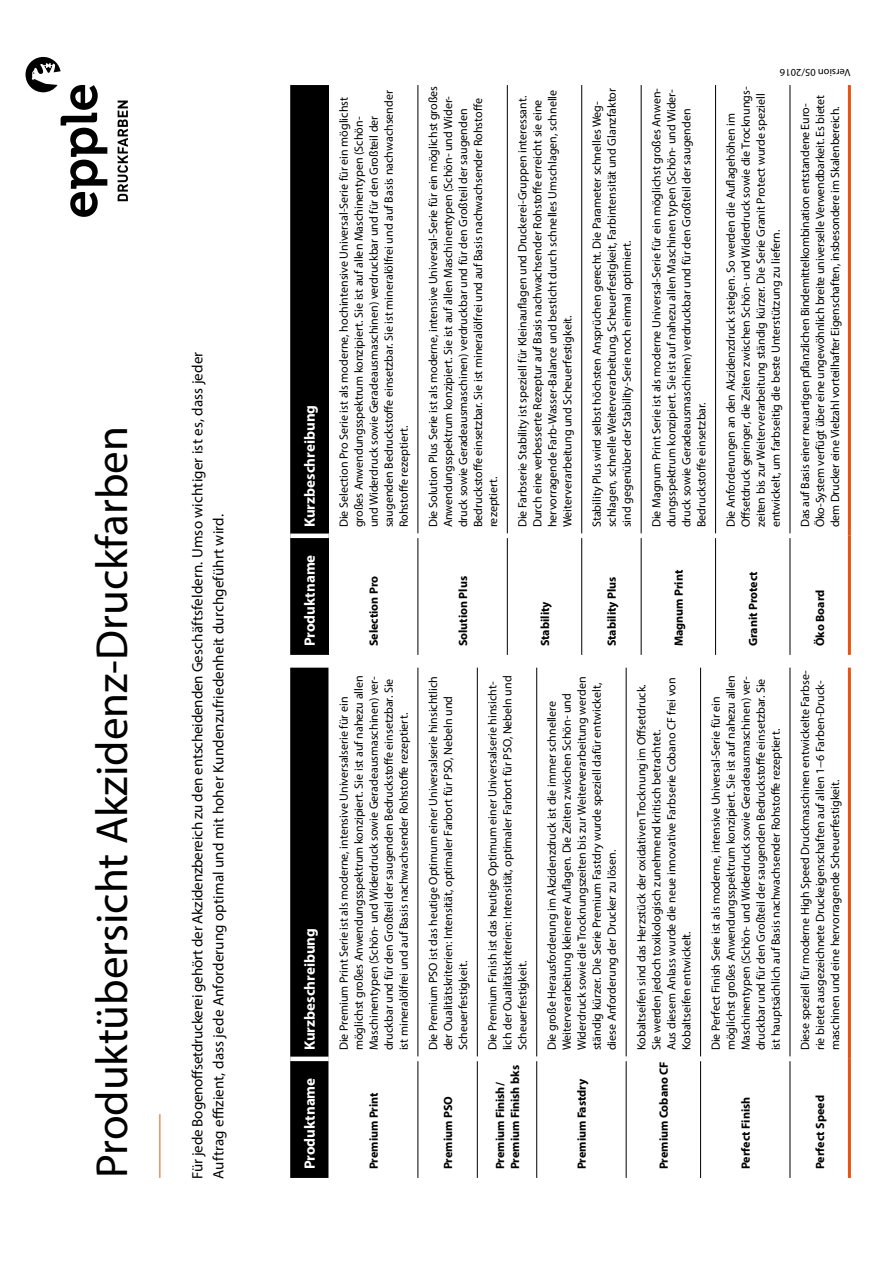
<style>
.page{position:relative;width:893px;height:1263px;background:#fff}
.page>*{position:absolute;margin:0;border:0;box-sizing:border-box;transform-origin:0 0}
.t1{font:45px "Myriad Pro";color:#000}
.t2{font:15px/21px "Myriad Pro";letter-spacing:.01em;color:#000}
.t3{font:700 15px "Myriad Pro";color:#fff}
.t4{font:12px/15px "Myriad Pro";color:#000}
.t5{font:700 12px/15px "Myriad Pro";color:#000}
.t6{font:10.5px "Myriad Pro";color:#000}
</style>
<div class="page">
<hr style="left:159px;top:1114px;width:1px;height:64px;background:#e9530e">
<div style="left:290px;top:668px;width:38px;height:510px;background:#000"></div>
<hr style="left:417px;top:1061px;width:1px;height:117px;background:#000">
<hr style="left:417px;top:668px;width:1px;height:388px;background:#000">
<hr style="left:477px;top:1061px;width:1px;height:117px;background:#000">
<hr style="left:477px;top:668px;width:1px;height:388px;background:#000">
<hr style="left:536px;top:1061px;width:1px;height:117px;background:#000">
<hr style="left:536px;top:668px;width:1px;height:388px;background:#000">
<hr style="left:789px;top:668px;width:1px;height:388px;background:#000">
<hr style="left:789px;top:1061px;width:1px;height:117px;background:#000">
<hr style="left:626px;top:1061px;width:1px;height:117px;background:#000">
<hr style="left:626px;top:668px;width:1px;height:388px;background:#000">
<hr style="left:700px;top:1061px;width:1px;height:117px;background:#000">
<hr style="left:700px;top:668px;width:1px;height:388px;background:#000">
<div style="left:290px;top:1056px;width:38px;height:5px;background:#fff"></div>
<hr style="left:848px;top:1059px;width:3px;height:119px;background:#e9530e">
<hr style="left:848px;top:668px;width:3px;height:391px;background:#e9530e">
<div style="left:290px;top:85px;width:38px;height:570px;background:#000"></div>
<hr style="left:328px;top:85px;width:1px;height:448px;background:#000">
<hr style="left:417px;top:85px;width:1px;height:448px;background:#000">
<hr style="left:789px;top:85px;width:1px;height:448px;background:#000">
<hr style="left:328px;top:538px;width:1px;height:117px;background:#000">
<hr style="left:417px;top:538px;width:1px;height:117px;background:#000">
<hr style="left:507px;top:538px;width:1px;height:117px;background:#000">
<hr style="left:581px;top:538px;width:1px;height:117px;background:#000">
<hr style="left:789px;top:538px;width:1px;height:117px;background:#000">
<hr style="left:507px;top:85px;width:1px;height:448px;background:#000">
<hr style="left:581px;top:85px;width:1px;height:448px;background:#000">
<div style="left:290px;top:533px;width:38px;height:5px;background:#fff"></div>
<hr style="left:641px;top:538px;width:1px;height:117px;background:#000">
<hr style="left:641px;top:85px;width:1px;height:448px;background:#000">
<hr style="left:715px;top:538px;width:1px;height:117px;background:#000">
<hr style="left:715px;top:85px;width:1px;height:448px;background:#000">
<hr style="left:848px;top:536px;width:3px;height:119px;background:#e9530e">
<hr style="left:848px;top:85px;width:3px;height:451px;background:#e9530e">
<svg style="left:118px;top:101px;width:10px;height:100px"></svg>
<svg style="left:26px;top:57px;width:81px;height:160px"></svg>
<h1 class="t1" style="left:84px;top:1178px;width:753px;rotate:-90deg">Produktübersicht Akzidenz-Druckfarben</h1>
<p class="t2" style="left:187px;top:1179px;width:828px;rotate:-90deg">Für jede Bogenoffsetdruckerei gehört der Akzidenzbereich zu den entscheidenden Geschäftsfeldern. Umso wichtiger ist es, dass jeder<br>Auftrag effizient, dass jede Anforderung optimal und mit hoher Kundenzufriedenheit durchgeführt wird.</p>
<p class="t3" style="left:300px;top:527px;width:124px;rotate:-90deg">Kurzbeschreibung</p>
<p class="t3" style="left:300px;top:646px;width:93px;rotate:-90deg">Produktname</p>
<p class="t3" style="left:300px;top:1050px;width:124px;rotate:-90deg">Kurzbeschreibung</p>
<p class="t3" style="left:300px;top:1169px;width:93px;rotate:-90deg">Produktname</p>
<p class="t4" style="left:336px;top:527px;width:438px;rotate:-90deg">Die Selection Pro Serie ist als moderne, hochintensive Universal-Serie für ein möglichst großes Anwendungsspektrum konzipiert. Sie ist auf allen Maschinentypen (Schön-<br>und Widerdruck sowie Geradeausmaschinen) verdruckbar und für den Großteil der saugenden Bedruckstoffe einsetzbar. Sie ist mineralölfrei und auf Basis nachwachsender Rohstoffe rezeptiert.</p>
<p class="t5" style="left:366px;top:646px;width:72px;rotate:-90deg">Selection Pro</p>
<p class="t4" style="left:336px;top:1050px;width:377px;rotate:-90deg">Die Premium Print Serie ist als moderne, intensive Universalserie für ein möglichst großes Anwendungsspektrum konzipiert. Sie ist auf nahezu allen Maschinentypen (Schön- und Widerdruck sowie Geradeausmaschinen) ver&shy;druckbar und für den Großteil der saugenden Bedruckstoffe einsetzbar. Sie ist mineralölfrei und auf Basis nachwachsender Rohstoffe rezeptiert.</p>
<p class="t5" style="left:366px;top:1169px;width:79px;rotate:-90deg">Premium Print</p>
<p class="t4" style="left:425px;top:527px;width:443px;rotate:-90deg">Die Solution Plus Serie ist als moderne, intensive Universal-Serie für ein möglichst großes Anwendungsspektrum konzipiert. Sie ist auf allen Maschinentypen (Schön- und Wider&shy;druck sowie Geradeausmaschinen) verdruckbar und für den Großteil der saugenden Bedruckstoffe einsetzbar. Sie ist mineralölfrei und auf Basis nachwachsender Rohstoffe rezeptiert.</p>
<p class="t5" style="left:455px;top:646px;width:72px;rotate:-90deg">Solution Plus</p>
<p class="t4" style="left:515px;top:527px;width:439px;rotate:-90deg">Die Farbserie Stability ist speziell für Kleinauflagen und Druckerei-Gruppen interessant.<br>Durch eine verbesserte Rezeptur auf Basis nachwachsender Rohstoffe erreicht sie eine hervorragende Farb-Wasser-Balance und besticht durch schnelles Umschlagen, schnelle Weiterverarbeitung und Scheuerfestigkeit.</p>
<p class="t5" style="left:537px;top:646px;width:46px;rotate:-90deg">Stability</p>
<p class="t4" style="left:589px;top:527px;width:441px;rotate:-90deg">Stability Plus wird selbst höchsten Ansprüchen gerecht. Die Parameter schnelles Weg&shy;schlagen, schnelle Weiterverarbeitung, Scheuerfestigkeit, Farbintensität und Glanzfaktor sind gegenüber der Stability-Serie noch einmal optimiert.</p>
<p class="t5" style="left:604px;top:646px;width:71px;rotate:-90deg">Stability Plus</p>
<p class="t4" style="left:649px;top:527px;width:441px;rotate:-90deg">Die Magnum Print Serie ist als moderne Universal-Serie für ein möglichst großes Anwen&shy;dungsspektrum konzipiert. Sie ist auf nahezu allen Maschinen typen (Schön- und Wider&shy;druck sowie Geradeausmaschinen) verdruckbar und für den Großteil der saugenden Bedruckstoffe einsetzbar.</p>
<p class="t5" style="left:671px;top:646px;width:78px;rotate:-90deg">Magnum Print</p>
<p class="t6" style="left:850px;top:79px;width:72px;rotate:-180deg">Version 05/2016</p>
<p class="t4" style="left:723px;top:527px;width:442px;rotate:-90deg">Die Anforderungen an den Akzidenzdruck steigen. So werden die Auflagehöhen im Offsetdruck geringer, die Zeiten zwischen Schön- und Widerdruck sowie die Trocknungs&shy;zeiten bis zur Weiterverarbeitung ständig kürzer. Die Serie Granit Protect wurde speziell entwickelt, um farbseitig die beste Unterstützung zu liefern.</p>
<p class="t5" style="left:745px;top:646px;width:77px;rotate:-90deg">Granit Protect</p>
<p class="t4" style="left:797px;top:527px;width:434px;rotate:-90deg">Das auf Basis einer neuartigen pflanzlichen Bindemittelkombination entstandene Euro-<br>Öko-System verfügt über eine ungewöhnlich breite universelle Verwendbarkeit. Es bietet dem Drucker eine Vielzahl vorteilhafter Eigenschaften, insbesondere im Skalenbereich.</p>
<p class="t5" style="left:812px;top:646px;width:58px;rotate:-90deg">Öko Board</p>
<p class="t4" style="left:425px;top:1050px;width:376px;rotate:-90deg">Die Premium PSO ist das heutige Optimum einer Universalserie hinsichtlich der Oualitätskriterien: Intensität, optimaler Farbort für PSO, Nebeln und<br>Scheuerfestigkeit.</p>
<p class="t5" style="left:440px;top:1169px;width:75px;rotate:-90deg">Premium PSO</p>
<p class="t4" style="left:485px;top:1050px;width:376px;rotate:-90deg">Die Premium Finish ist das heutige Optimum einer Universalserie hinsicht&shy;lich der Oualitätskriterien: Intensität, optimaler Farbort für PSO, Nebeln und<br>Scheuerfestigkeit.</p>
<p class="t5" style="left:492px;top:1169px;width:106px;rotate:-90deg">Premium Finish/<br>Premium Finish bks</p>
<p class="t4" style="left:544px;top:1050px;width:375px;rotate:-90deg">Die große Herausforderung im Akzidenzdruck ist die immer schnellere Weiterverarbeitung kleinerer Auflagen. Die Zeiten zwischen Schön- und Widerdruck sowie die Trocknungszeiten bis zur Weiterverarbeitung werden ständig kürzer. Die Serie Premium Fastdry wurde speziell dafür entwickelt, diese Anforderung der Drucker zu lösen.</p>
<p class="t5" style="left:574px;top:1169px;width:92px;rotate:-90deg">Premium Fastdry</p>
<p class="t4" style="left:634px;top:1050px;width:374px;rotate:-90deg">Kobaltseifen sind das Herzstück der oxidativen Trocknung im Offsetdruck.<br>Sie werden jedoch toxikologisch zunehmend kritisch betrachtet.<br>Aus diesem Anlass wurde die neue innovative Farbserie Cobano CF frei von Kobaltseifen entwickelt.</p>
<p class="t5" style="left:656px;top:1169px;width:110px;rotate:-90deg">Premium Cobano CF</p>
<p class="t4" style="left:708px;top:1050px;width:377px;rotate:-90deg">Die Perfect Finish Serie ist als moderne, intensive Universal-Serie für ein möglichst großes Anwendungsspektrum konzipiert. Sie ist auf nahezu allen Maschinentypen (Schön- und Widerdruck sowie Geradeausmaschinen) ver&shy;druckbar und für den Großteil der saugenden Bedruckstoffe einsetzbar. Sie ist hauptsächlich auf Basis nachwachsender Rohstoffe rezeptiert.</p>
<p class="t4" style="left:797px;top:1050px;width:382px;rotate:-90deg">Diese speziell für moderne High Speed Druckmaschinen entwickelte Farbse&shy;rie bietet ausgezeichnete Druckeigenschaften auf allen 1−6 Farben-Druck&shy;maschinen und eine hervorragende Scheuerfestigkeit.</p>
<p class="t5" style="left:738px;top:1169px;width:74px;rotate:-90deg">Perfect Finish</p>
<p class="t5" style="left:812px;top:1169px;width:76px;rotate:-90deg">Perfect Speed</p>
</div>
